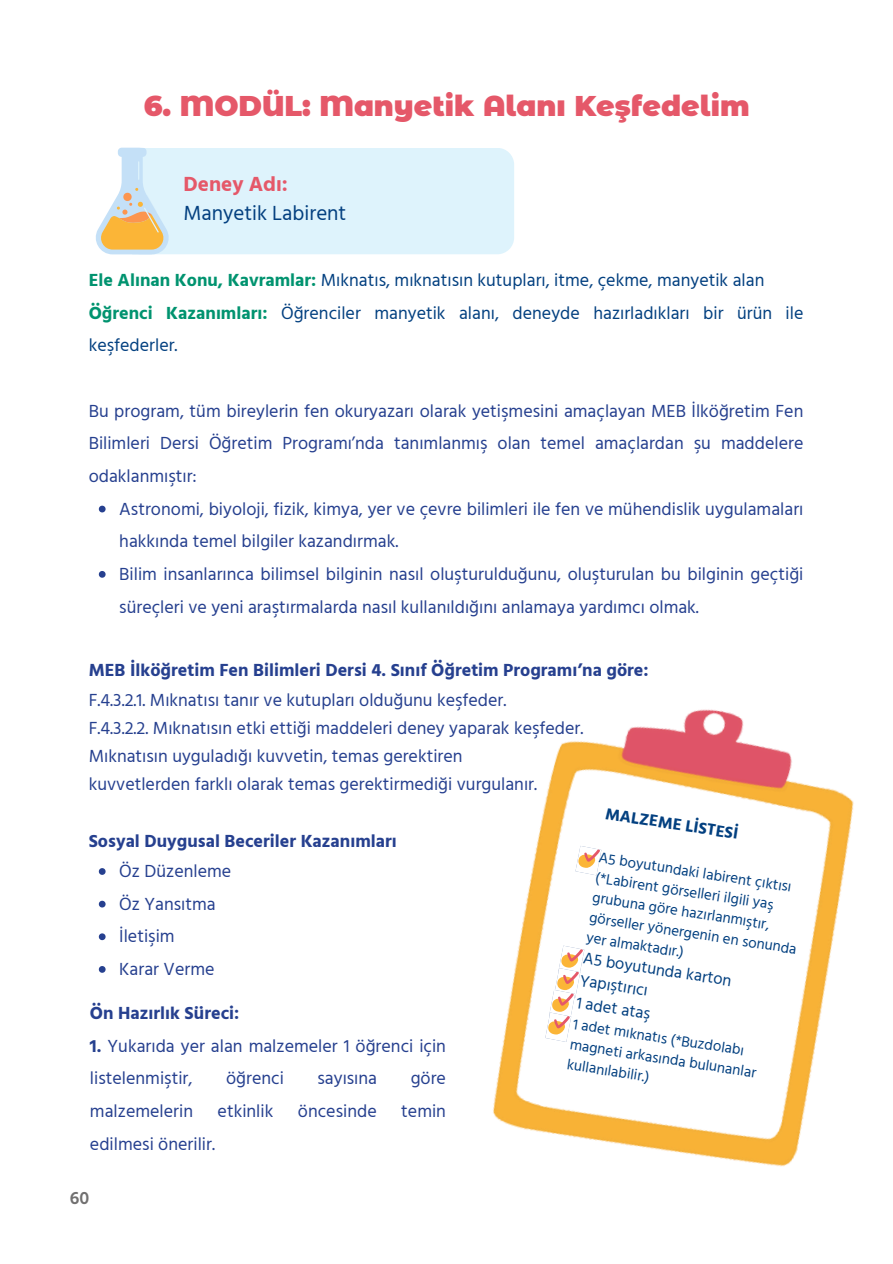
<style>
.page{position:relative;width:893px;height:1264px;background:#fff}
.page>*{position:absolute;margin:0;border:0;box-sizing:border-box;transform-origin:0 0}
.t1{font:900 28.5px "Montserrat Alternates";color:#e55869}
.t2{font:21px/29.2px "Hind";color:#034080}
.t3{font:18px/32.7px "Hind";color:#26408f}
.t4{font:18px/32.7px "Hind";color:#034080}
.t5{font:700 18px "Hind";color:#26408f}
.t6{font:600 18px "Hind";color:#717070}
.t7{font:16.5px "Hind";color:#034080}
.t8{font:700 16.5px "Hind";color:#034080}
.t9{font:15px/20.2px "Hind";color:#034080}
.s1{font-weight:700;color:#e55869}
.s2{font-weight:700;color:#00936f}
.s3{font-weight:700}
</style>
<div class="page">
<svg style="left:95px;top:147px;width:419px;height:108px;background:#dfeff3"></svg>
<svg style="left:99px;top:505px;width:7px;height:7px"></svg>
<svg style="left:99px;top:571px;width:7px;height:6px"></svg>
<svg style="left:99px;top:868px;width:7px;height:6px"></svg>
<svg style="left:99px;top:900px;width:7px;height:7px"></svg>
<svg style="left:99px;top:933px;width:7px;height:7px"></svg>
<svg style="left:99px;top:966px;width:7px;height:6px"></svg>
<img style="left:493px;top:709px;width:361px;height:458px">
<svg style="left:575px;top:845px;width:26px;height:30px"></svg>
<svg style="left:545px;top:945px;width:39px;height:97px"></svg>
<p class="t1" style="left:144px;top:88px;width:607px">6. MODÜL: Manyetik Alanı Keşfedelim</p>
<p class="t2" style="left:183px;top:169px;width:164px"><span class="s1">Deney Adı:<br></span>Manyetik Labirent</p>
<h1 class="t4" style="left:89px;top:264px;width:716px"><span class="s2">Ele Alınan Konu, Kavramlar:</span> Mıknatıs, mıknatısın kutupları, itme, çekme, manyetik alan<br><span class="s2">Öğrenci Kazanımları:</span> Öğrenciler manyetik alanı, deneyde hazırladıkları bir ürün ile keşfederler.</h1>
<p class="t3" style="left:89px;top:394px;width:716px;text-align:justify">Bu program, tüm bireylerin fen okuryazarı olarak yetişmesini amaçlayan MEB İlköğretim Fen Bilimleri Dersi Öğretim Programı’nda tanımlanmış olan temel amaçlardan şu maddelere odaklanmıştır:</p>
<h2 class="t3" style="left:119px;top:492px;width:685px">Astronomi, biyoloji, fizik, kimya, yer ve çevre bilimleri ile fen ve mühendislik uygulamaları hakkında temel bilgiler kazandırmak.</h2>
<h5 class="t3" style="left:119px;top:557px;width:685px">Bilim insanlarınca bilimsel bilginin nasıl oluşturulduğunu, oluşturulan bu bilginin geçtiği süreçleri ve yeni araştırmalarda nasıl kullanıldığını anlamaya yardımcı olmak.</h5>
<h5 class="t5" style="left:89px;top:659px;width:561px">MEB İlköğretim Fen Bilimleri Dersi 4. Sınıf Öğretim Programı’na göre:</h5>
<p class="t3" style="left:89px;top:685px;width:496px;line-height:28.2px">F.4.3.2.1. Mıknatısı tanır ve kutupları olduğunu keşfeder.<br>F.4.3.2.2. Mıknatısın etki ettiği maddeleri deney yaparak keşfeder.<br>Mıknatısın uyguladığı kuvvetin, temas gerektiren<br>kuvvetlerden farklı olarak temas gerektirmediği vurgulanır.</p>
<p class="t5" style="left:89px;top:830px;width:309px">Sosyal Duygusal Beceriler Kazanımları</p>
<h4 class="t3" style="left:119px;top:854px;width:113px">Öz Düzenleme</h4>
<h5 class="t3" style="left:119px;top:887px;width:98px">Öz Yansıtma</h5>
<h4 class="t3" style="left:119px;top:919px;width:57px">İletişim</h4>
<p class="t3" style="left:119px;top:952px;width:97px">Karar Verme</p>
<p class="t8" style="left:607px;top:803px;width:136px;rotate:9deg">MALZEME LİSTESİ</p>
<p class="t9" style="left:600px;top:846px;width:211px;rotate:9deg">A5 boyutundaki labirent çıktısı (*Labirent görselleri ilgili yaş grubuna göre hazırlanmıştır, görseller yönergenin en sonunda yer almaktadır.)</p>
<p class="t7" style="left:581px;top:970px;width:70px;rotate:9deg">Yapıştırıcı</p>
<h3 class="t7" style="left:585px;top:947px;width:151px;rotate:9deg">A5 boyutunda karton</h3>
<p class="t7" style="left:578px;top:992px;width:76px;rotate:9deg">1 adet ataş</p>
<p class="t9" style="left:572px;top:1033px;width:190px;rotate:9deg">magneti arkasında bulunanlar</p>
<p class="t5" style="left:90px;top:1002px;width:151px">Ön Hazırlık Süreci:</p>
<p class="t3" style="left:90px;top:1029px;width:357px"><span class="s3">1.</span> Yukarıda yer alan malzemeler 1 öğrenci için listelenmiştir,</p>
<p class="t9" style="left:575px;top:1013px;width:174px;rotate:9deg">1 adet mıknatıs (*Buzdolabı</p>
<p class="t9" style="left:568px;top:1053px;width:85px;rotate:9deg">kullanılabilir.)</p>
<p class="t3" style="left:226px;top:1061px;width:59px">öğrenci</p>
<p class="t3" style="left:317px;top:1061px;width:61px">sayısına</p>
<p class="t3" style="left:410px;top:1061px;width:37px">göre</p>
<p class="t3" style="left:90px;top:1094px;width:105px">malzemelerin</p>
<p class="t3" style="left:217px;top:1094px;width:57px">etkinlik</p>
<p class="t3" style="left:298px;top:1094px;width:80px">öncesinde</p>
<p class="t3" style="left:401px;top:1094px;width:46px">temin</p>
<p class="t3" style="left:90px;top:1127px;width:126px">edilmesi önerilir.</p>
<p class="t6" style="left:70px;top:1187px;width:21px">60</p>
</div>
